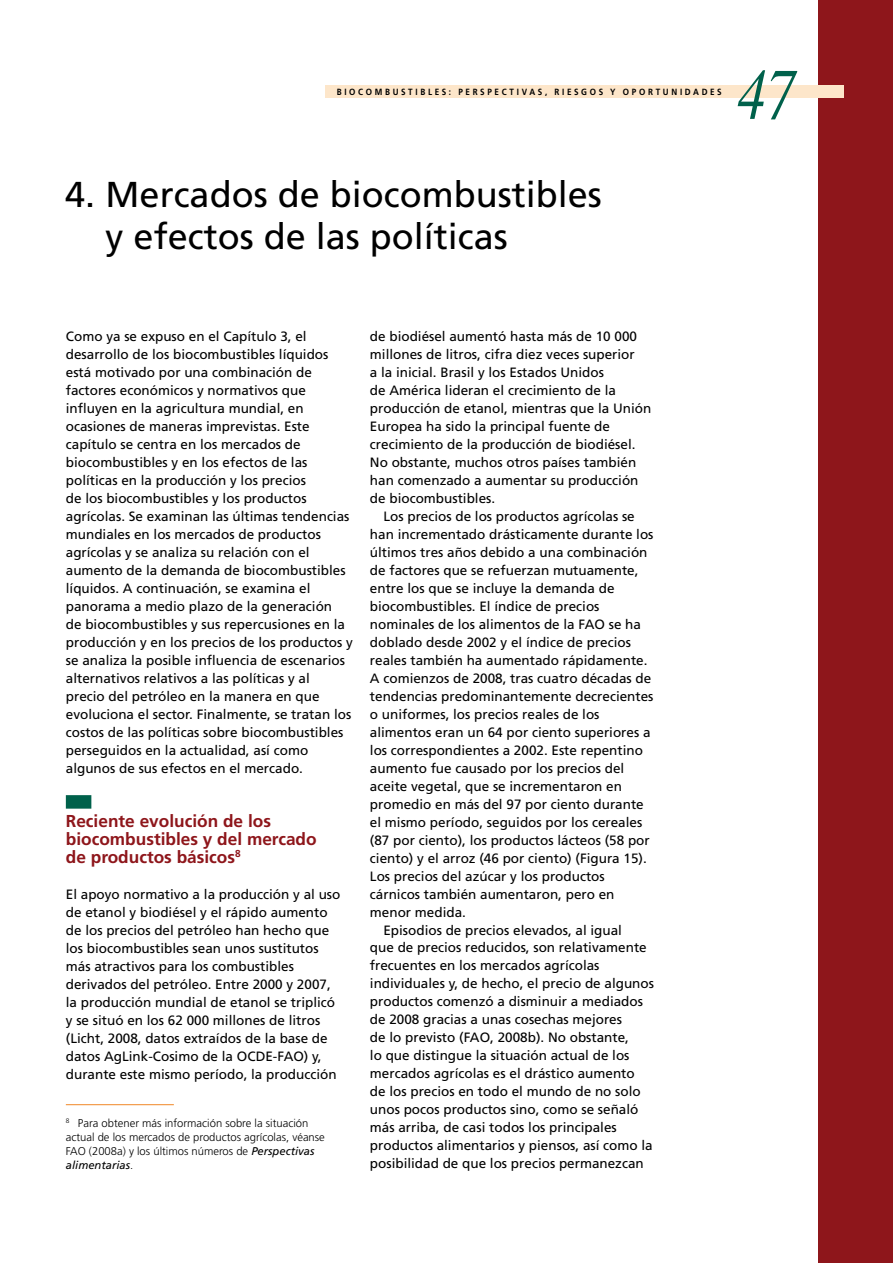
<style>
.page{position:relative;width:893px;height:1263px;background:#fff}
.page>*{position:absolute;margin:0;border:0;box-sizing:border-box;transform-origin:0 0}
.t1{font:italic 72px "Times";color:#00614b;scale:.8 1}
.t2{font:36px/42px "Frutiger LT Std";color:#000}
.t3{font:700 17.25px/18px "Frutiger LT Std";color:#8e161b}
.t4{font:13.5px/18px "Frutiger LT Std";color:#000}
.t5{font:300 11.25px/14.2px "Frutiger LT Std";color:#000}
.t6{font:700 9px "Frutiger LT Std";letter-spacing:.33em;color:#000;scale:.9 1}
.s1{font-weight:400;font-style:italic}
</style>
<div class="page">
<div style="left:818px;top:0;width:75px;height:1263px;background:#8e161b"></div>
<div style="left:325px;top:85px;width:519px;height:13px;background:#fde6ca"></div>
<div style="left:66px;top:795px;width:25px;height:14px;background:#00614b"></div>
<hr style="left:66px;top:1104px;width:108px;height:1px;background:#f08827">
<p class="t6" style="left:337px;top:88px;width:429px">BIOCOMBUSTIBLES: PERSPECTIVAS, RIESGOS Y OPORTUNIDADES</p>
<h1 class="t1" style="left:737px;top:69px;width:74px">47</h1>
<h2 class="t2" style="left:106px;top:175px;width:498px;text-indent:-40px">4. Mercados de biocombustibles y efectos de las políticas</h2>
<p class="t4" style="left:66px;top:328px;width:289px">Como ya se expuso en el Capítulo 3, el desarrollo de los biocombustibles líquidos está motivado por una combinación de factores económicos y normativos que influyen en la agricultura mundial, en ocasiones de maneras imprevistas. Este capítulo se centra en los mercados de biocombustibles y en los efectos de las políticas en la producción y los precios<br>de los biocombustibles y los productos agrícolas. Se examinan las últimas tendencias mundiales en los mercados de productos agrícolas y se analiza su relación con el aumento de la demanda de biocombustibles líquidos. A continuación, se examina el panorama a medio plazo de la generación<br>de biocombustibles y sus repercusiones en la producción y en los precios de los productos y se analiza la posible influencia de escenarios alternativos relativos a las políticas y al<br>precio del petróleo en la manera en que evoluciona el sector. Finalmente, se tratan los costos de las políticas sobre biocombustibles perseguidos en la actualidad, así como algunos de sus efectos en el mercado.</p>
<p class="t3" style="left:66px;top:813px;width:252px">Reciente evolución de los biocombustibles y del mercado de productos básicos<sup>8</sup></p>
<p class="t4" style="left:66px;top:886px;width:276px">El apoyo normativo a la producción y al uso de etanol y biodiésel y el rápido aumento de los precios del petróleo han hecho que los biocombustibles sean unos sustitutos más atractivos para los combustibles derivados del petróleo. Entre 2000 y 2007, la producción mundial de etanol se triplicó y se situó en los 62 000 millones de litros (Licht, 2008, datos extraídos de la base de datos AgLink-Cosimo de la OCDE-FAO) y, durante este mismo período, la producción</p>
<p class="t5" style="left:66px;top:1116px;width:261px"><sup>8</sup> Para obtener más información sobre la situación actual de los mercados de productos agrícolas, véanse FAO (2008a) y los últimos números de <span class="s1">Perspectivas alimentarias</span>.</p>
<p class="t4" style="left:370px;top:328px;width:283px">de biodiésel aumentó hasta más de 10 000 millones de litros, cifra diez veces superior<br>a la inicial. Brasil y los Estados Unidos<br>de América lideran el crecimiento de la producción de etanol, mientras que la Unión Europea ha sido la principal fuente de crecimiento de la producción de biodiésel.<br>No obstante, muchos otros países también han comenzado a aumentar su producción de biocombustibles.</p>
<p class="t4" style="left:383px;top:508px;width:253px">Los precios de los productos agrícolas se</p>
<p class="t4" style="left:370px;top:525px;width:285px">han incrementado drásticamente durante los</p>
<p class="t4" style="left:370px;top:543px;width:279px">últimos tres años debido a una combinación</p>
<p class="t4" style="left:370px;top:561px;width:270px">de factores que se refuerzan mutuamente,</p>
<p class="t4" style="left:370px;top:579px;width:246px">entre los que se incluye la demanda de</p>
<p class="t4" style="left:370px;top:597px;width:231px">biocombustibles. El índice de precios</p>
<p class="t4" style="left:370px;top:615px;width:273px">nominales de los alimentos de la FAO se ha</p>
<p class="t4" style="left:370px;top:633px;width:263px">doblado desde 2002 y el índice de precios</p>
<p class="t4" style="left:370px;top:651px;width:279px">reales también ha aumentado rápidamente.</p>
<p class="t4" style="left:370px;top:669px;width:283px">A comienzos de 2008, tras cuatro décadas de</p>
<p class="t4" style="left:370px;top:687px;width:285px">tendencias predominantemente decrecientes</p>
<p class="t4" style="left:370px;top:705px;width:231px">o uniformes, los precios reales de los</p>
<p class="t4" style="left:370px;top:723px;width:282px">alimentos eran un 64 por ciento superiores a</p>
<p class="t4" style="left:370px;top:741px;width:275px">los correspondientes a 2002. Este repentino</p>
<p class="t4" style="left:370px;top:759px;width:256px">aumento fue causado por los precios del</p>
<p class="t4" style="left:370px;top:777px;width:254px">aceite vegetal, que se incrementaron en</p>
<p class="t4" style="left:370px;top:795px;width:275px">promedio en más del 97 por ciento durante</p>
<p class="t4" style="left:370px;top:813px;width:274px">el mismo período, seguidos por los cereales</p>
<p class="t4" style="left:370px;top:831px;width:281px">(87 por ciento), los productos lácteos (58 por</p>
<p class="t4" style="left:370px;top:849px;width:278px">ciento) y el arroz (46 por ciento) (Figura 15).</p>
<p class="t4" style="left:370px;top:867px;width:236px">Los precios del azúcar y los productos</p>
<p class="t4" style="left:370px;top:885px;width:246px">cárnicos también aumentaron, pero en</p>
<p class="t4" style="left:370px;top:903px;width:98px">menor medida.</p>
<p class="t4" style="left:383px;top:921px;width:240px">Episodios de precios elevados, al igual</p>
<p class="t4" style="left:370px;top:939px;width:278px">que de precios reducidos, son relativamente</p>
<p class="t4" style="left:370px;top:957px;width:231px">frecuentes en los mercados agrícolas</p>
<p class="t4" style="left:370px;top:975px;width:286px">individuales y, de hecho, el precio de algunos</p>
<p class="t4" style="left:370px;top:993px;width:275px">productos comenzó a disminuir a mediados</p>
<p class="t4" style="left:370px;top:1011px;width:254px">de 2008 gracias a unas cosechas mejores</p>
<p class="t4" style="left:370px;top:1029px;width:261px">de lo previsto (FAO, 2008b). No obstante,</p>
<p class="t4" style="left:370px;top:1047px;width:261px">lo que distingue la situación actual de los</p>
<p class="t4" style="left:370px;top:1065px;width:266px">mercados agrícolas es el drástico aumento</p>
<p class="t4" style="left:370px;top:1083px;width:272px">de los precios en todo el mundo de no solo</p>
<p class="t4" style="left:370px;top:1101px;width:270px">unos pocos productos sino, como se señaló</p>
<p class="t4" style="left:370px;top:1119px;width:248px">más arriba, de casi todos los principales</p>
<p class="t4" style="left:370px;top:1137px;width:284px">productos alimentarios y piensos, así como la</p>
<p class="t4" style="left:370px;top:1155px;width:275px">posibilidad de que los precios permanezcan</p>
</div>
